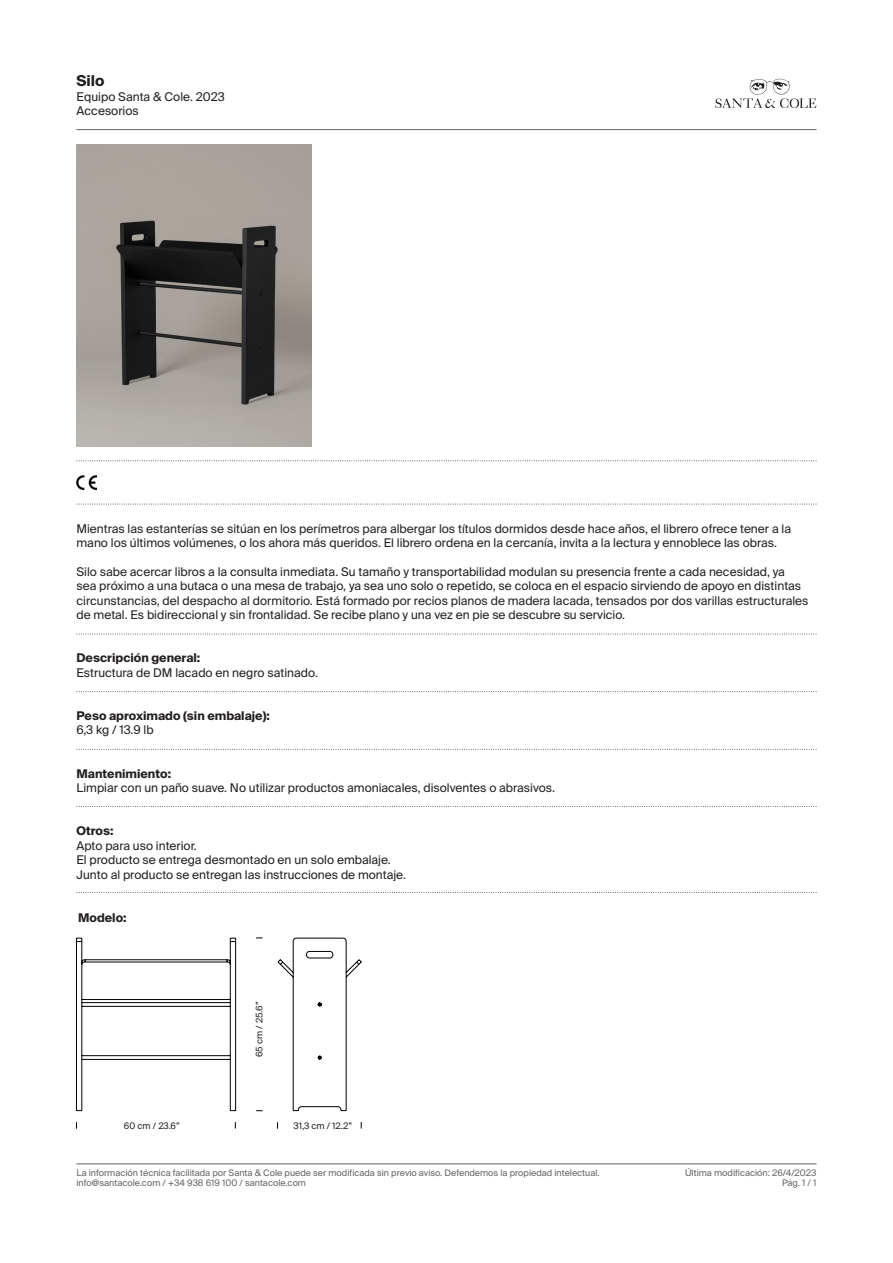
<style>
.page{position:relative;width:893px;height:1263px;background:#fff}
.page>*{position:absolute;margin:0;border:0;box-sizing:border-box;transform-origin:0 0}
.t1{font:700 15px "Suisse Intl";color:#231f20}
.t2{font:12px/14.4px "Suisse Intl";color:#231f20}
.t3{font:700 12px/14.4px "Suisse Intl";color:#231f20}
.t4{font:9px "Suisse Intl";color:#636366}
.COTA{font:9px "Suisse Intl";color:#231f20}
.s1{font-weight:700}
.s2{font-weight:400}
</style>
<div class="page">
<svg style="left:715px;top:79px;width:101px;height:29px"></svg>
<hr style="left:77px;top:129px;width:739px;height:1px;background:#636366">
<hr style="left:77px;top:1163px;width:739px;height:1px;background:#636366">
<svg style="left:77px;top:460px;width:740px;height:1px"></svg>
<svg style="left:77px;top:504px;width:740px;height:1px"></svg>
<svg style="left:77px;top:634px;width:740px;height:1px"></svg>
<svg style="left:77px;top:691px;width:740px;height:1px"></svg>
<svg style="left:77px;top:749px;width:740px;height:1px"></svg>
<img style="left:77px;top:475px;width:19px;height:14px">
<svg style="left:77px;top:806px;width:740px;height:1px"></svg>
<svg style="left:77px;top:892px;width:740px;height:1px"></svg>
<img style="left:77px;top:144px;width:234px;height:302px">
<svg style="left:76px;top:938px;width:160px;height:173px"></svg>
<svg style="left:277px;top:938px;width:85px;height:173px"></svg>
<p class="t1" style="left:77px;top:72px;width:29px">Silo</p>
<p class="t2" style="left:77px;top:89px;width:150px">Equipo Santa &amp; Cole. 2023<br>Accesorios</p>
<p class="t2" style="left:77px;top:521px;width:716px">Mientras las estanterías se sitúan en los perímetros para albergar los títulos dormidos desde hace años, el librero ofrece tener a la mano los últimos volúmenes, o los ahora más queridos. El librero ordena en la cercanía, invita a la lectura y ennoblece las obras.</p>
<p class="t2" style="left:77px;top:565px;width:733px">Silo sabe acercar libros a la consulta inmediata. Su tamaño y transportabilidad modulan su presencia frente a cada necesidad, ya<br>sea próximo a una butaca o una mesa de trabajo, ya sea uno solo o repetido, se coloca en el espacio sirviendo de apoyo en distintas circunstancias, del despacho al dormitorio. Está formado por recios planos de madera lacada, tensados por dos varillas estructurales de metal. Es bidireccional y sin frontalidad. Se recibe plano y una vez en pie se descubre su servicio.</p>
<p class="t2" style="left:77px;top:651px;width:243px"><span class="s1">Descripción general:<br></span>Estructura de DM lacado en negro satinado.</p>
<p class="t3" style="left:77px;top:709px;width:195px">Peso aproximado (sin embalaje):<br><span class="s2">6,3 kg / 13.9 lb</span></p>
<p class="t2" style="left:77px;top:766px;width:480px"><span class="s1">Mantenimiento:<br></span>Limpiar con un paño suave. No utilizar productos amoniacales, disolventes o abrasivos.</p>
<p class="t2" style="left:77px;top:824px;width:122px"><span class="s1">Otros:<br></span>Apto para uso interior.</p>
<p class="t2" style="left:77px;top:853px;width:316px">El producto se entrega desmontado en un solo embalaje.</p>
<p class="t2" style="left:77px;top:867px;width:331px">Junto al producto se entregan las instrucciones de montaje.</p>
<p class="t3" style="left:78px;top:910px;width:50px">Modelo:</p>
<p class="COTA" style="left:254px;top:1057px;width:57px;rotate:-90deg">65 cm / 25.6”</p>
<p class="COTA" style="left:124px;top:1120px;width:57px">60 cm / 23.6”</p>
<p class="COTA" style="left:293px;top:1120px;width:60px">31,3 cm / 12.2”</p>
<p class="t4" style="left:77px;top:1167px;width:525px">La información técnica facilitada por Santa &amp; Cole puede ser modificada sin previo aviso. Defendemos la propiedad intelectual.</p>
<p class="t4" style="left:685px;top:1167px;width:133px">Última modificación: 26/4/2023</p>
<p class="t4" style="left:77px;top:1178px;width:231px">info@santacole.com / +34 938 619 100 / santacole.com</p>
<p class="t4" style="left:782px;top:1178px;width:36px">Pág. 1 / 1</p>
</div>
